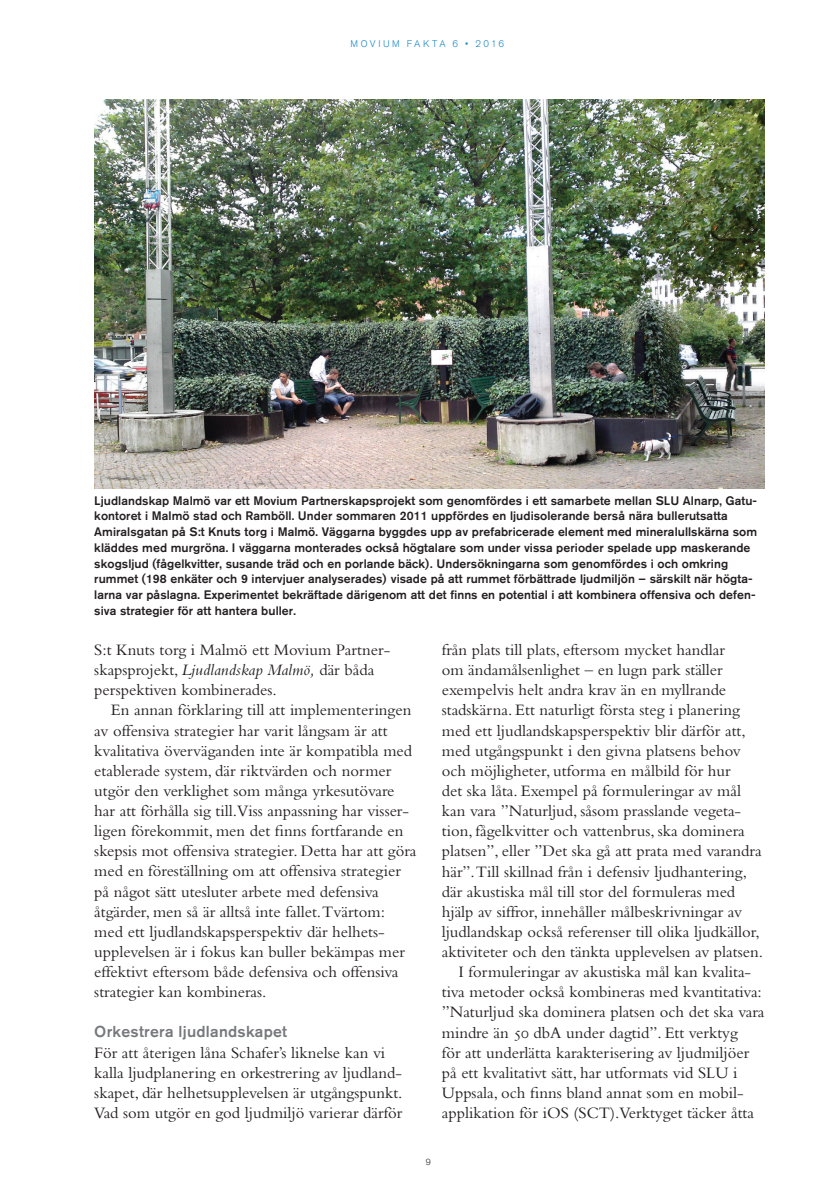
<style>
.page{position:relative;width:839px;height:1191px;background:#fff}
.page>*{position:absolute;margin:0;border:0;box-sizing:border-box;transform-origin:0 0}
.t1{font:16.62px/20.1px "Bembo";color:#231f20}
.t2{font:500 15.75px "Akzidenz Grotesk BQ";letter-spacing:.015em;color:#76787b}
.t3{font:500 12.25px/15.8px "Akzidenz Grotesk BQ";letter-spacing:.005em;color:#231f20}
.t4{font:300 9.62px "Akzidenz Grotesk BQ";letter-spacing:.26em;color:#1b88c8}
.t5{font:300 8.75px "Akzidenz Grotesk BQ";color:#231f20}
.s1{font-style:italic}
.s2{font-family:"Bembo SC"}
</style>
<div class="page">
<img style="left:94px;top:99px;width:670px;height:390px">
<p class="t4" style="left:350px;top:38px;width:155px">MOVIUM FAKTA 6 • 2016</p>
<p class="t3" style="left:94px;top:492px;width:664px">Ljudlandskap Malmö var ett Movium Partnerskapsprojekt som genomfördes i ett samarbete mellan SLU Alnarp, Gatu&shy;kontoret i Malmö stad och Ramböll. Under sommaren 2011 uppfördes en ljudisolerande berså nära bullerutsatta Amiralsgatan på S:t Knuts torg i Malmö. Väggarna byggdes upp av prefabricerade element med mineralullskärna som kläddes med murgröna. I väggarna monterades också högtalare som under vissa perioder spelade upp maskerande skogsljud (fågelkvitter, susande träd och en porlande bäck). Undersökningarna som genomfördes i och omkring rummet (198 enkäter och 9 intervjuer analyserades) visade på att rummet förbättrade ljudmiljön – särskilt när högta&shy;larna var påslagna. Experimentet bekräftade därigenom att det finns en potential i att kombinera offensiva och defen&shy;siva strategier för att hantera buller.</p>
<p class="t1" style="left:94px;top:639px;width:297px">S:t Knuts torg i Malmö ett Movium Partner&shy;skapsprojekt, <span class="s1">Ljudlandskap Malmö,</span> där båda perspektiven kombinerades.</p>
<p class="t1" style="left:94px;top:700px;width:323px;text-indent:17px">En annan förklaring till att implementeringen av offensiva strategier har varit långsam är att kvalitativa överväganden inte är kompatibla med etablerade system, där riktvärden och normer utgör den verklighet som många yrkesutövare har att förhålla sig till.Viss anpassning har visser&shy;ligen förekommit, men det finns fortfarande en skepsis mot offensiva strategier. Detta har att göra med en föreställning om att offensiva strategier på något sätt utesluter arbete med defensiva åtgärder, men så är alltså inte fallet.Tvärtom: med ett ljudlandskapsperspektiv där helhets&shy;upplevelsen är i fokus kan buller bekämpas mer effektivt eftersom både defensiva och offensiva strategier kan kombineras.</p>
<p class="t2" style="left:94px;top:1022px;width:194px">Orkestrera ljudlandskapet</p>
<p class="t1" style="left:94px;top:1042px;width:310px">För att återigen låna Schafer’s liknelse kan vi kalla ljudplanering en orkestrering av ljudland&shy;skapet, där helhetsupplevelsen är utgångspunkt.<br>Vad som utgör en god ljudmiljö varierar därför</p>
<p class="t1" style="left:441px;top:639px;width:284px">från plats till plats, eftersom mycket handlar</p>
<p class="t1" style="left:441px;top:659px;width:282px">om ändamålsenlighet – en lugn park ställer</p>
<p class="t1" style="left:441px;top:679px;width:286px">exempelvis helt andra krav än en myllrande</p>
<p class="t1" style="left:441px;top:700px;width:300px">stadskärna. Ett naturligt första steg i planering</p>
<p class="t1" style="left:441px;top:720px;width:305px">med ett ljudlandskapsperspektiv blir därför att,</p>
<p class="t1" style="left:441px;top:740px;width:300px">med utgångspunkt i den givna platsens behov</p>
<p class="t1" style="left:441px;top:760px;width:290px">och möjligheter, utforma en målbild för hur</p>
<p class="t1" style="left:441px;top:780px;width:300px">det ska låta. Exempel på formuleringar av mål</p>
<p class="t1" style="left:441px;top:800px;width:301px">kan vara ”Naturljud, såsom prasslande vegeta-</p>
<p class="t1" style="left:441px;top:820px;width:304px">tion, fågelkvitter och vattenbrus, ska dominera</p>
<p class="t1" style="left:441px;top:840px;width:321px">platsen”, eller ”Det ska gå att prata med varandra</p>
<p class="t1" style="left:441px;top:861px;width:306px">här”.Till skillnad från i defensiv ljudhantering,</p>
<p class="t1" style="left:441px;top:881px;width:295px">där akustiska mål till stor del formuleras med</p>
<p class="t1" style="left:441px;top:901px;width:301px">hjälp av siffror, innehåller målbeskrivningar av</p>
<p class="t1" style="left:441px;top:921px;width:319px">ljudlandskap också referenser till olika ljudkällor,</p>
<p class="t1" style="left:441px;top:941px;width:322px">aktiviteter och den tänkta upplevelsen av platsen.</p>
<p class="t1" style="left:458px;top:961px;width:294px">I formuleringar av akustiska mål kan kvalita-</p>
<p class="t1" style="left:441px;top:981px;width:321px">tiva metoder också kombineras med kvantitativa:</p>
<p class="t1" style="left:441px;top:1002px;width:324px">”Naturljud ska dominera platsen och det ska vara</p>
<p class="t1" style="left:441px;top:1022px;width:297px">mindre än <span class="s2">50</span> dbA under dagtid”. Ett verktyg</p>
<p class="t1" style="left:441px;top:1042px;width:309px">för att underlätta karakterisering av ljudmiljöer</p>
<p class="t1" style="left:441px;top:1062px;width:297px">på ett kvalitativt sätt, har utformats vid SLU i</p>
<p class="t1" style="left:441px;top:1082px;width:303px">Uppsala, och finns bland annat som en mobil-</p>
<p class="t1" style="left:441px;top:1102px;width:313px">applikation för iOS (SCT).Verktyget täcker åtta</p>
<p class="t5" style="left:425px;top:1156px;width:7px">9</p>
</div>
